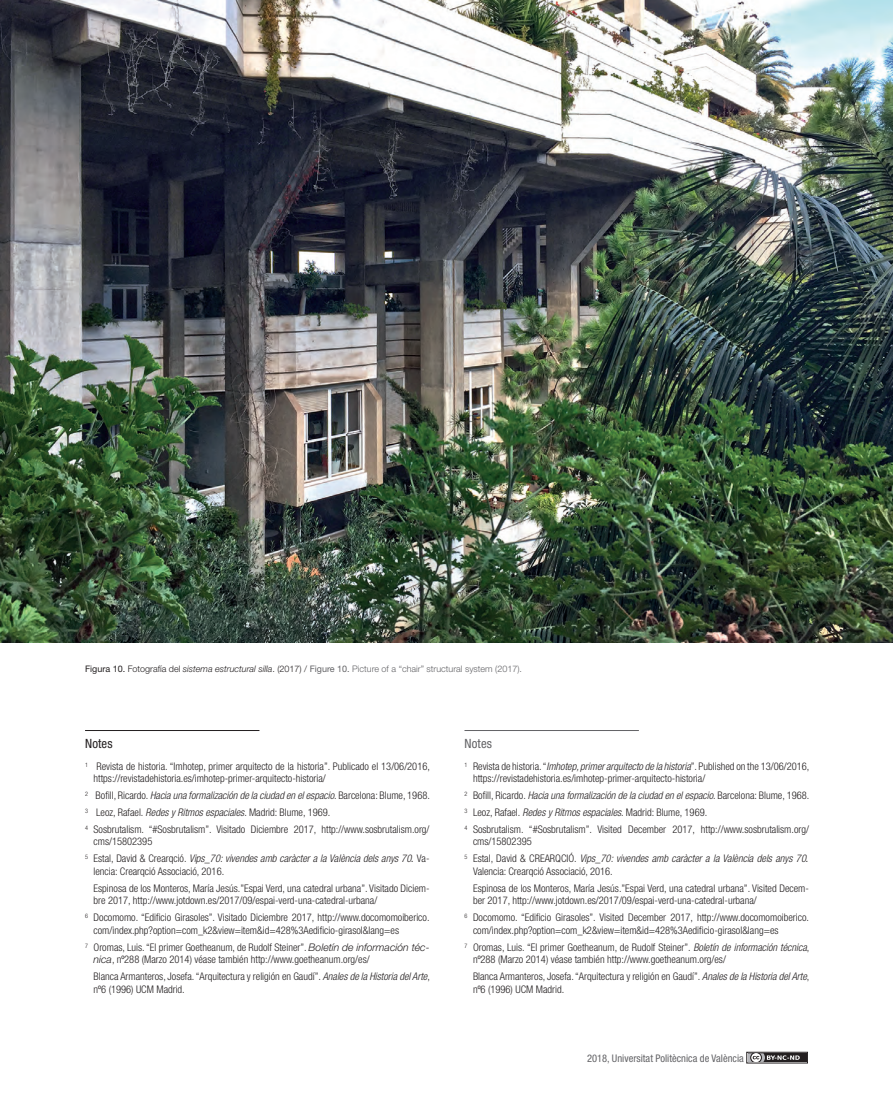
<style>
.page{position:relative;width:893px;height:1106px;background:#fff}
.page>*{position:absolute;margin:0;border:0;box-sizing:border-box;transform-origin:0 0}
.t1{font:condensed 12.75px "Helvetica Neue LT Std";letter-spacing:.01em;color:#231f20}
.t2{font:condensed 12.75px "Helvetica Neue LT Std";letter-spacing:.01em;color:#636366}
.t3{font:300 condensed 10.5px/16.8px "Helvetica Neue LT Std";color:#231f20}
.t4{font:italic 300 condensed 10.5px/16.8px "Helvetica Neue LT Std";color:#231f20}
.t5{font:condensed 10.5px "Helvetica Neue LT Std";color:#636366}
.t6{font:300 9px "Helvetica Neue LT Std";color:#636366}
.s1{font-weight:400;color:#231f20}
.s2{color:#231f20}
.s3{font-style:italic;color:#231f20}
.s4{font-weight:400}
.s5{font-style:italic}
.s6{font-style:normal}
.s7{font-stretch:normal}
.s8{font-style:italic;font-stretch:normal}
</style>
<div class="page">
<div style="left:746px;top:1051px;width:62px;height:12px;border:1px solid #231f20"></div>
<div style="left:748px;top:1053px;width:58px;height:8px;background:#231f20"></div>
<svg style="left:748px;top:1053px;width:52px;height:8px"></svg>
<hr style="left:85px;top:730px;width:174px;height:1px;background:#231f20">
<hr style="left:464px;top:730px;width:175px;height:1px;background:#636366">
<img style="left:0;top:0;width:893px;height:642px">
<p class="t6" style="left:85px;top:663px;width:438px"><span class="s1">Figura 10.</span> <span class="s2">Fotografía del</span> <span class="s3">sistema estructural silla</span><span class="s2">. (2017) /</span> <span class="s4">Figure 10.</span> Picture of a “chair” structural system (2017).</p>
<p class="t1" style="left:85px;top:736px;width:29px">Notes</p>
<p class="t3" style="left:94px;top:759px;width:338px;line-height:12.6px;text-indent:-9px"><sup>1</sup> Revista de historia. “Imhotep, primer arquitecto de la historia”. Publicado el 13/06/2016, https://revistadehistoria.es/imhotep-primer-arquitecto-historia/</p>
<p class="t3" style="left:85px;top:786px;width:346px"><sup>2</sup> Bofill, Ricardo. <span class="s5">Hacia una formalización de la ciudad en el espacio</span>. Barcelona: Blume, 1968.<br><sup>3</sup> Leoz, Rafael. <span class="s5">Redes y Ritmos espaciales</span>. Madrid: Blume, 1969.<br><sup>4</sup> Sosbrutalism. “#Sosbrutalism”. Visitado Diciembre 2017, http://www.sosbrutalism.org/</p>
<p class="t4" style="left:85px;top:833px;width:346px;text-indent:9px"><span class="s6">cms/15802395<br></span><sup>5</sup> <span class="s6">Estal, David &amp; Crearqció.</span> Vips_70: vivendes amb caràcter a la València dels anys 70<span class="s7">.</span> <span class="s6">Va-</span></p>
<p class="t3" style="left:94px;top:862px;width:337px">lencia: Crearqció Associació, 2016.<br>Espinosa de los Monteros, María Jesús.”Espai Verd, una catedral urbana”. Visitado Diciem-</p>
<p class="t3" style="left:85px;top:892px;width:346px;text-indent:9px">bre 2017, http://www.jotdown.es/2017/09/espai-verd-una-catedral-urbana/<br><sup>6</sup> Docomomo. “Edificio Girasoles”. Visitado Diciembre 2017, http://www.docomomoiberico.</p>
<p class="t3" style="left:85px;top:921px;width:346px;text-indent:9px">com/index.php?option=com_k2&amp;view=item&amp;id=428%3Aedificio-girasol&amp;lang=es<br><sup>7</sup> Oromas, Luis. “El primer Goetheanum, de Rudolf Steiner”. <span class="s8">Boletín de información téc-</span></p>
<p class="t3" style="left:94px;top:951px;width:338px"><span class="s8">nica</span>, nº288 (Marzo 2014) véase también http://www.goetheanum.org/es/<br>Blanca Armanteros, Josefa. “Arquitectura y religión en Gaudí”. <span class="s5">Anales de la Historia del Arte</span>,</p>
<p class="t3" style="left:94px;top:980px;width:93px">nº6 (1996) UCM Madrid.</p>
<p class="t2" style="left:464px;top:736px;width:29px">Notes</p>
<p class="t3" style="left:473px;top:759px;width:338px;line-height:12.6px;text-indent:-9px"><sup>1</sup> Revista de historia. “<span class="s5">Imhotep, primer arquitecto de la historia</span>”. Published on the 13/06/2016, https://revistadehistoria.es/imhotep-primer-arquitecto-historia/</p>
<p class="t3" style="left:464px;top:786px;width:346px"><sup>2</sup> Bofill, Ricardo. <span class="s5">Hacia una formalización de la ciudad en el espacio</span>. Barcelona: Blume, 1968.<br><sup>3</sup> Leoz, Rafael. <span class="s5">Redes y Ritmos espaciales</span>. Madrid: Blume, 1969.<br><sup>4</sup> Sosbrutalism. “#Sosbrutalism”. Visited December 2017, http://www.sosbrutalism.org/</p>
<p class="t4" style="left:464px;top:833px;width:346px;text-indent:9px"><span class="s6">cms/15802395<br></span><sup>5</sup> <span class="s6">Estal, David &amp; CREARQCIÓ.</span> Vips_70: vivendes amb caràcter a la València dels anys 70<span class="s7">.</span></p>
<p class="t3" style="left:473px;top:862px;width:337px">Valencia: Crearqció Associació, 2016.<br>Espinosa de los Monteros, María Jesús.”Espai Verd, una catedral urbana”. Visited Decem-</p>
<p class="t3" style="left:464px;top:892px;width:346px;text-indent:9px">ber 2017, http://www.jotdown.es/2017/09/espai-verd-una-catedral-urbana/<br><sup>6</sup> Docomomo. “Edificio Girasoles”. Visited December 2017, http://www.docomomoiberico.</p>
<p class="t3" style="left:464px;top:921px;width:346px;text-indent:9px">com/index.php?option=com_k2&amp;view=item&amp;id=428%3Aedificio-girasol&amp;lang=es<br><sup>7</sup> Oromas, Luis. “El primer Goetheanum, de Rudolf Steiner”. <span class="s5">Boletín de información técnica</span>,</p>
<p class="t3" style="left:473px;top:951px;width:338px">nº288 (Marzo 2014) véase también http://www.goetheanum.org/es/<br>Blanca Armanteros, Josefa. “Arquitectura y religión en Gaudí”. <span class="s5">Anales de la Historia del Arte</span>,</p>
<p class="t3" style="left:473px;top:980px;width:93px">nº6 (1996) UCM Madrid.</p>
<p class="t5" style="left:587px;top:1051px;width:158px">2018, Universitat Politècnica de València</p>
</div>
